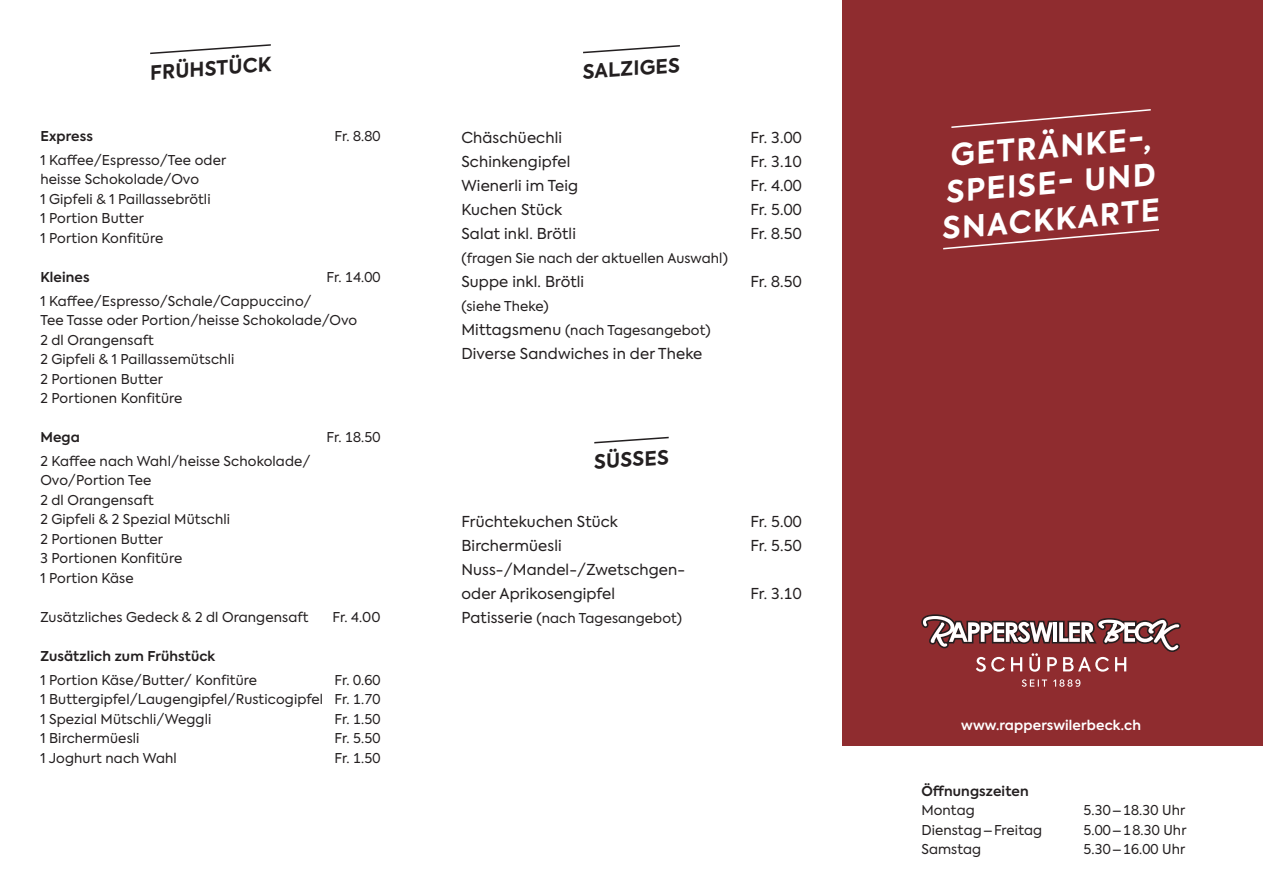
<style>
.page{position:relative;width:1263px;height:893px;background:#fff}
.page>*{position:absolute;margin:0;border:0;box-sizing:border-box;transform-origin:0 0}
.t1{font:700 30px/36px "Axiforma";color:#fff;text-align:center}
.t2{font:700 19.5px "Axiforma";color:#231f20}
.t3{font:15px/24px "Axiforma";letter-spacing:.01em;color:#231f20}
.t4{font:13.5px/19.5px "Axiforma";letter-spacing:.01em;color:#231f20}
.t5{font:600 13.5px "Axiforma";letter-spacing:.01em;color:#231f20}
.t6{font:600 13.5px "Axiforma";letter-spacing:.01em;color:#fff}
.s1{font-size:15px}
</style>
<div class="page">
<div style="left:842px;top:0;width:421px;height:746px;background:#8f2c2f"></div>
<svg style="left:951px;top:109px;width:200px;height:19px"></svg>
<svg style="left:943px;top:229px;width:216px;height:21px"></svg>
<svg style="left:1022px;top:679px;width:58px;height:8px"></svg>
<svg style="left:921px;top:614px;width:260px;height:58px"></svg>
<svg style="left:583px;top:45px;width:97px;height:9px"></svg>
<svg style="left:594px;top:436px;width:75px;height:8px"></svg>
<svg style="left:150px;top:44px;width:121px;height:11px"></svg>
<h2 class="t2" style="left:149px;top:59px;width:123px;rotate:-4deg">FRÜHSTÜCK</h2>
<p class="t5" style="left:40px;top:127px;width:54px">Express</p>
<p class="t4" style="left:335px;top:127px;width:47px">Fr. 8.80</p>
<p class="t4" style="left:40px;top:150px;width:187px">1 Kaffee/Espresso/Tee oder heisse Schokolade/Ovo<br>1 Gipfeli &amp; 1 Paillassebrötli<br>1 Portion Butter<br>1 Portion Konfitüre</p>
<p class="t5" style="left:40px;top:268px;width:51px">Kleines</p>
<p class="t4" style="left:326px;top:267px;width:56px">Fr. 14.00</p>
<p class="t4" style="left:40px;top:291px;width:318px">1 Kaffee/Espresso/Schale/Cappuccino/<br>Tee Tasse oder Portion/heisse Schokolade/Ovo<br>2 dl Orangensaft<br>2 Gipfeli &amp; 1 Paillassemütschli<br>2 Portionen Butter<br>2 Portionen Konfitüre</p>
<p class="t5" style="left:40px;top:428px;width:41px">Mega</p>
<p class="t4" style="left:326px;top:428px;width:56px">Fr. 18.50</p>
<p class="t4" style="left:40px;top:451px;width:272px">2 Kaffee nach Wahl/heisse Schokolade/<br>Ovo/Portion Tee<br>2 dl Orangensaft<br>2 Gipfeli &amp; 2 Spezial Mütschli<br>2 Portionen Butter<br>3 Portionen Konfitüre<br>1 Portion Käse</p>
<p class="t4" style="left:40px;top:607px;width:270px">Zusätzliches Gedeck &amp; 2 dl Orangensaft</p>
<p class="t4" style="left:333px;top:607px;width:50px">Fr. 4.00</p>
<p class="t5" style="left:40px;top:647px;width:176px">Zusätzlich zum Frühstück</p>
<p class="t4" style="left:40px;top:670px;width:218px">1 Portion Käse/Butter/ Konfitüre</p>
<p class="t4" style="left:40px;top:670px;width:342px;text-align:justify;text-indent:294px">Fr. 0.60<br>1 Buttergipfel/Laugengipfel/Rusticogipfel Fr. 1.70<br>1 Spezial Mütschli/Weggli</p>
<p class="t4" style="left:335px;top:709px;width:47px">Fr. 1.50</p>
<p class="t4" style="left:40px;top:729px;width:101px">1 Birchermüesli</p>
<p class="t4" style="left:335px;top:729px;width:47px">Fr. 5.50</p>
<p class="t4" style="left:40px;top:748px;width:138px">1 Joghurt nach Wahl</p>
<p class="t4" style="left:335px;top:748px;width:47px">Fr. 1.50</p>
<h2 class="t2" style="left:581px;top:59px;width:99px;rotate:-4deg">SALZIGES</h2>
<p class="t3" style="left:461px;top:125px;width:102px">Chäschüechli</p>
<p class="t3" style="left:750px;top:125px;width:53px">Fr. 3.00</p>
<p class="t3" style="left:461px;top:149px;width:111px">Schinkengipfel</p>
<p class="t3" style="left:750px;top:149px;width:53px">Fr. 3.10</p>
<p class="t3" style="left:461px;top:173px;width:118px">Wienerli im Teig</p>
<p class="t3" style="left:750px;top:173px;width:53px">Fr. 4.00</p>
<p class="t3" style="left:461px;top:197px;width:102px">Kuchen Stück</p>
<p class="t3" style="left:750px;top:197px;width:53px">Fr. 5.00</p>
<p class="t3" style="left:461px;top:221px;width:116px">Salat inkl. Brötli</p>
<p class="t3" style="left:750px;top:221px;width:53px">Fr. 8.50</p>
<p class="t4" style="left:461px;top:248px;width:268px">(fragen Sie nach der aktuellen Auswahl)</p>
<p class="t3" style="left:461px;top:269px;width:124px">Suppe inkl. Brötli</p>
<p class="t3" style="left:750px;top:269px;width:53px">Fr. 8.50</p>
<p class="t4" style="left:461px;top:294px;width:251px;line-height:24px">(siehe Theke)<br><span class="s1">Mittagsmenu</span> (nach Tagesangebot)</p>
<p class="t3" style="left:461px;top:341px;width:242px">Diverse Sandwiches in der Theke</p>
<h2 class="t2" style="left:593px;top:449px;width:76px;rotate:-4deg">SÜSSES</h2>
<p class="t3" style="left:461px;top:509px;width:158px">Früchtekuchen Stück</p>
<p class="t3" style="left:750px;top:509px;width:53px">Fr. 5.00</p>
<p class="t3" style="left:461px;top:533px;width:102px">Birchermüesli</p>
<p class="t3" style="left:750px;top:533px;width:53px">Fr. 5.50</p>
<p class="t3" style="left:461px;top:557px;width:225px">Nuss-/Mandel-/Zwetschgen&shy;oder Aprikosengipfel</p>
<p class="t3" style="left:750px;top:581px;width:53px">Fr. 3.10</p>
<p class="t4" style="left:461px;top:608px;width:222px"><span class="s1">Patisserie</span> (nach Tagesangebot)</p>
<h1 class="t1" style="left:934px;top:139px;width:220px;rotate:-5deg">GETRÄNKE-,<br>SPEISE- UND<br>SNACKKARTE</h1>
<p class="t6" style="left:961px;top:716px;width:181px">www.rapperswilerbeck.ch</p>
<p class="t5" style="left:921px;top:782px;width:109px">Öffnungszeiten</p>
<p class="t4" style="left:921px;top:801px;width:55px">Montag</p>
<p class="t4" style="left:1083px;top:801px;width:104px">5.30 – 18.30 Uhr</p>
<p class="t4" style="left:921px;top:820px;width:122px">Dienstag – Freitag</p>
<p class="t4" style="left:1083px;top:820px;width:105px">5.00 – 1 8.30 Uhr</p>
<p class="t4" style="left:921px;top:840px;width:61px">Samstag</p>
<p class="t4" style="left:1083px;top:840px;width:104px">5.30 – 16.00 Uhr</p>
</div>
